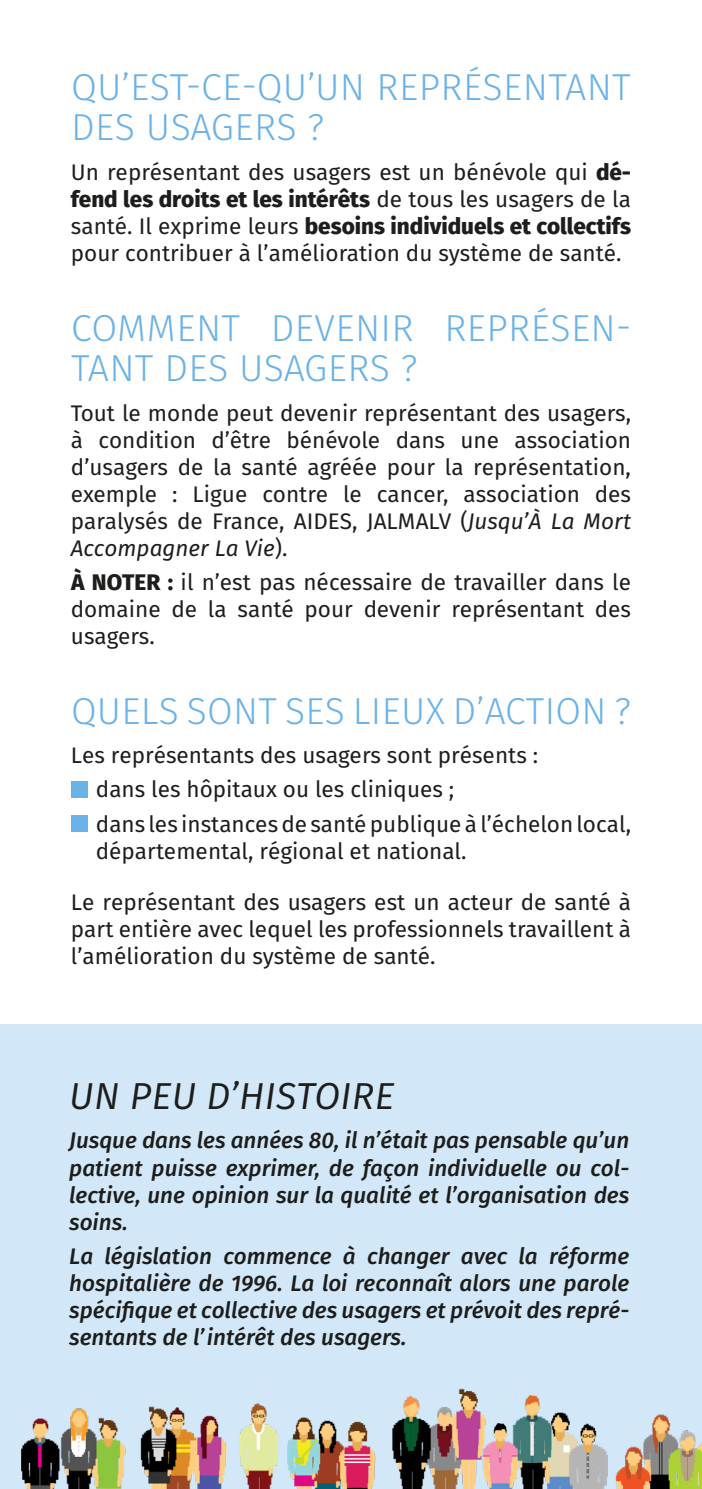
<style>
.page{position:relative;width:702px;height:1489px;background:#fff}
.page>*{position:absolute;margin:0;border:0;box-sizing:border-box;transform-origin:0 0}
.t1{font:300 37.5px/40px "Fira Sans";letter-spacing:.01em;color:#6ab2e7}
.t2{font:italic 37.5px "Fira Sans";letter-spacing:.01em;color:#1d1d1b}
.t3{font:22.5px/27px "Fira Sans";color:#1d1d1b;text-align:justify}
.t4{font:italic 500 22.5px/27px "Fira Sans";color:#1d1d1b;text-align:justify}
.s1{font-weight:800}
.s2{font-style:italic}
</style>
<div class="page">
<div style="left:0;top:1024px;width:702px;height:464px;background:#d2e8f8"></div>
<img style="left:21px;top:1388px;width:681px;height:100px">
<div style="left:71px;top:781px;width:16px;height:16px;background:#6ab2e7"></div>
<div style="left:71px;top:815px;width:16px;height:16px;background:#6ab2e7"></div>
<p class="t1" style="left:71px;top:70px;width:561px">QU’EST-CE-QU’UN REPRÉSENTANT<br>DES USAGERS ?</p>
<p class="t3" style="left:71px;top:160px;width:561px">Un représentant des usagers est un bénévole qui <span class="s1">dé&shy;fend les droits et les intérêts</span> de tous les usagers de la santé. Il exprime leurs <span class="s1">besoins individuels et collectifs </span>pour contribuer à l’amélioration du système de santé.</p>
<p class="t1" style="left:71px;top:310px;width:561px">COMMENT DEVENIR REPRÉSEN-<br>TANT DES USAGERS ?</p>
<p class="t3" style="left:71px;top:401px;width:561px">Tout le monde peut devenir représentant des usagers, à condition d’être bénévole dans une association d’usagers de la santé agréée pour la représentation, exemple : Ligue contre le cancer, association des paralysés de France, AIDES, JALMALV (<span class="s2">Jusqu’À La Mort Accompagner La Vie</span>).</p>
<p class="t3" style="left:71px;top:570px;width:561px"><span class="s1">À NOTER :</span> il n’est pas nécessaire de travailler dans le domaine de la santé pour devenir représentant des usagers.</p>
<p class="t1" style="left:71px;top:693px;width:561px">QUELS SONT SES LIEUX D’ACTION ?</p>
<p class="t3" style="left:71px;top:743px;width:469px">Les représentants des usagers sont présents :</p>
<p class="t3" style="left:96px;top:777px;width:360px">dans les hôpitaux ou les cliniques ;</p>
<p class="t3" style="left:96px;top:811px;width:536px">dans les instances de santé publique à l’échelon local, départemental, régional et national.</p>
<p class="t3" style="left:71px;top:890px;width:561px">Le représentant des usagers est un acteur de santé à part entière avec lequel les professionnels travaillent à l’amélioration du système de santé.</p>
<p class="t2" style="left:69px;top:1069px;width:326px">UN PEU D’HISTOIRE</p>
<p class="t4" style="left:69px;top:1128px;width:561px">Jusque dans les années 80, il n’était pas pensable qu’un patient puisse exprimer, de façon individuelle ou col&shy;lective, une opinion sur la qualité et l’organisation des soins.</p>
<p class="t4" style="left:69px;top:1243px;width:561px">La législation commence à changer avec la réforme hospitalière de 1996. La loi reconnaît alors une parole spécifique et collective des usagers et prévoit des repré&shy;sentants de l’intérêt des usagers.</p>
</div>
